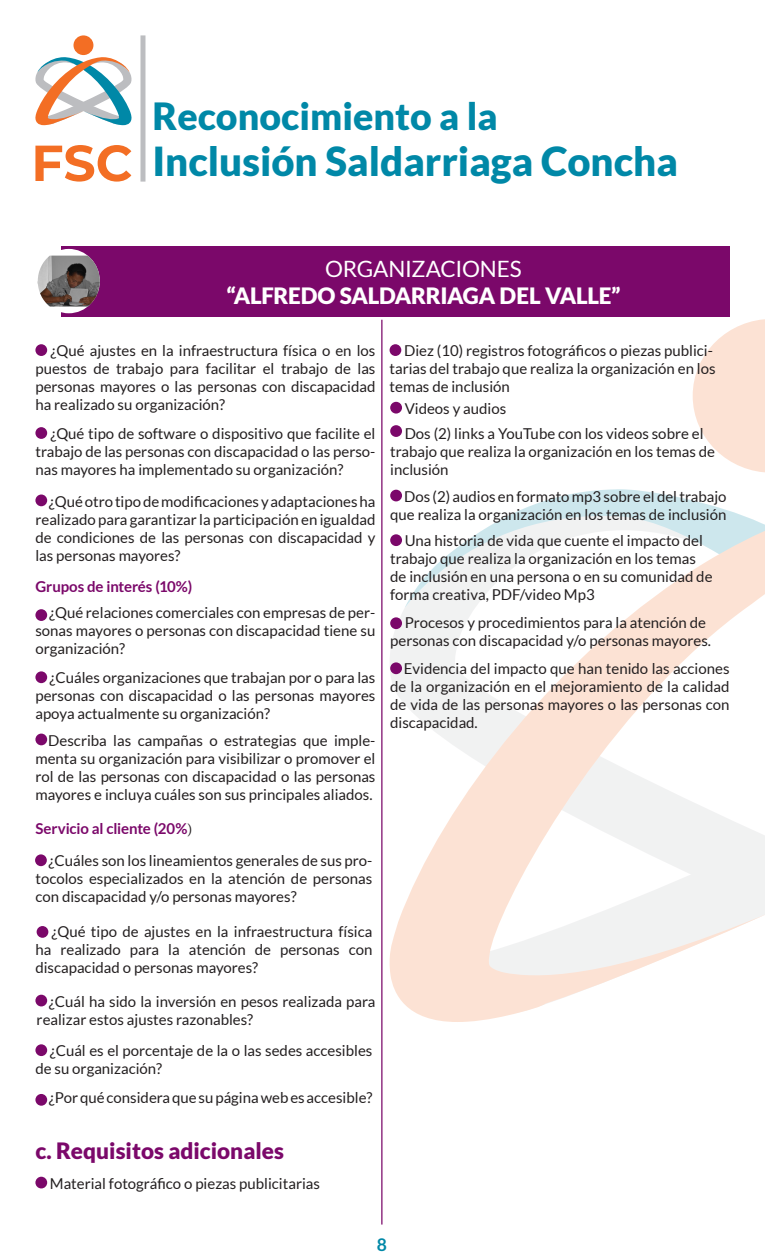
<style>
.page{position:relative;width:765px;height:1260px;background:#fff}
.page>*{position:absolute;margin:0;border:0;box-sizing:border-box;transform-origin:0 0}
.t1{font:900 40px "Lato";color:#0088a7}
.t2{font:900 37.5px "Lato";color:#0088a7}
.t3{font:900 22.5px "Lato";letter-spacing:-.015em;color:#fff}
.t4{font:900 22.5px "Lato";color:#7b086a}
.t5{font:22.5px "Lato";letter-spacing:-.01em;color:#fff}
.t6{font:700 17.5px "Lato";color:#0088a7}
.t7{font:15px/18px "Lato";color:#231f20;text-align:justify}
.t8{font:700 15px "Lato";letter-spacing:-.01em;color:#7b086a}
.s1{font-family:"Minion Pro";font-weight:400;color:#231f20}
</style>
<div class="page">
<svg style="left:693px;top:319px;width:72px;height:154px"></svg>
<svg style="left:389px;top:489px;width:376px;height:533px"></svg>
<svg style="left:35px;top:145px;width:96px;height:37px"></svg>
<div style="left:74px;top:35px;width:19px;height:20px;background:#f36e24;border-radius:50%"></div>
<svg style="left:35px;top:57px;width:97px;height:68px"></svg>
<div style="left:140px;top:35px;width:5px;height:147px;background:#bcbdc0"></div>
<div style="left:61px;top:246px;width:669px;height:71px;background:#7b086a"></div>
<div style="left:38px;top:249px;width:62px;height:64px;background:#fff;border-radius:50%"></div>
<img style="left:38px;top:256px;width:62px;height:51px">
<hr style="left:381px;top:320px;width:1px;height:905px;background:#7b086a">
<div style="left:35px;top:344px;width:12px;height:12px;background:#7b086a;border-radius:50%"></div>
<div style="left:35px;top:427px;width:12px;height:12px;background:#7b086a;border-radius:50%"></div>
<div style="left:35px;top:495px;width:12px;height:11px;background:#7b086a;border-radius:50%"></div>
<div style="left:35px;top:609px;width:12px;height:12px;background:#7b086a;border-radius:50%"></div>
<div style="left:35px;top:671px;width:12px;height:12px;background:#7b086a;border-radius:50%"></div>
<div style="left:35px;top:734px;width:12px;height:11px;background:#7b086a;border-radius:50%"></div>
<div style="left:35px;top:854px;width:12px;height:12px;background:#7b086a;border-radius:50%"></div>
<div style="left:37px;top:926px;width:11px;height:12px;background:#7b086a;border-radius:50%"></div>
<div style="left:35px;top:995px;width:12px;height:11px;background:#7b086a;border-radius:50%"></div>
<div style="left:35px;top:1044px;width:12px;height:12px;background:#7b086a;border-radius:50%"></div>
<div style="left:35px;top:1094px;width:12px;height:12px;background:#7b086a;border-radius:50%"></div>
<div style="left:390px;top:402px;width:12px;height:12px;background:#7b086a;border-radius:50%"></div>
<div style="left:390px;top:425px;width:12px;height:12px;background:#7b086a;border-radius:50%"></div>
<div style="left:390px;top:490px;width:12px;height:11px;background:#7b086a;border-radius:50%"></div>
<div style="left:390px;top:534px;width:12px;height:12px;background:#7b086a;border-radius:50%"></div>
<div style="left:390px;top:617px;width:12px;height:12px;background:#7b086a;border-radius:50%"></div>
<div style="left:390px;top:662px;width:12px;height:12px;background:#7b086a;border-radius:50%"></div>
<div style="left:35px;top:1177px;width:12px;height:11px;background:#7b086a;border-radius:50%"></div>
<div style="left:390px;top:344px;width:11px;height:12px;background:#7b086a;border-radius:50%"></div>
<p class="t2" style="left:152px;top:94px;width:347px">Reconocimiento a la</p>
<p class="t1" style="left:152px;top:138px;width:527px">Inclusión Saldarriaga Concha</p>
<p class="t5" style="left:325px;top:256px;width:198px">ORGANIZACIONES</p>
<p class="t3" style="left:226px;top:283px;width:396px">“ALFREDO SALDARRIAGA DEL VALLE”</p>
<p class="t7" style="left:35px;top:342px;width:342px;text-indent:15px">¿Qué ajustes en la infraestructura física o en los puestos de trabajo para facilitar el trabajo de las personas mayores o las personas con discapacidad ha realizado su organización?</p>
<p class="t7" style="left:35px;top:425px;width:342px;text-indent:15px">¿Qué tipo de software o dispositivo que facilite el trabajo de las personas con discapacidad o las perso&shy;nas mayores ha implementado su organización?</p>
<p class="t7" style="left:35px;top:492px;width:342px;text-indent:13px">¿Qué otro tipo de modificaciones y adaptaciones ha realizado para garantizar la participación en igualdad de condiciones de las personas con discapacidad y las personas mayores?</p>
<p class="t8" style="left:35px;top:578px;width:158px">Grupos de interés (10%)</p>
<p class="t7" style="left:35px;top:603px;width:342px;text-indent:14px">¿Qué relaciones comerciales con empresas de per&shy;sonas mayores o personas con discapacidad tiene su organización?</p>
<p class="t7" style="left:35px;top:669px;width:342px;text-indent:14px">¿Cuáles organizaciones que trabajan por o para las personas con discapacidad o las personas mayores apoya actualmente su organización?</p>
<p class="t7" style="left:35px;top:731px;width:342px;text-indent:13px">Describa las campañas o estrategias que imple&shy;menta su organización para visibilizar o promover el rol de las personas con discapacidad o las personas mayores e incluya cuáles son sus principales aliados.</p>
<p class="t8" style="left:35px;top:820px;width:158px">Servicio al cliente (20%<span class="s1">)</span></p>
<p class="t7" style="left:35px;top:852px;width:338px;text-indent:13px">¿Cuáles son los lineamientos generales de sus pro&shy;tocolos especializados en la atención de personas con discapacidad y/o personas mayores?</p>
<p class="t7" style="left:35px;top:922px;width:338px;text-indent:16px">¿Qué tipo de ajustes en la infraestructura física ha realizado para la atención de personas con discapacidad o personas mayores?</p>
<p class="t7" style="left:37px;top:992px;width:340px;text-indent:12px">¿Cuál ha sido la inversión en pesos realizada para realizar estos ajustes razonables?</p>
<p class="t7" style="left:35px;top:1042px;width:338px;text-indent:14px">¿Cuál es el porcentaje de la o las sedes accesibles de su organización?</p>
<p class="t7" style="left:49px;top:1089px;width:325px">¿Por qué considera que su página web es accesible?</p>
<p class="t4" style="left:35px;top:1137px;width:250px">c. Requisitos adicionales</p>
<p class="t7" style="left:50px;top:1174px;width:272px">Material fotográfico o piezas publicitarias</p>
<p class="t7" style="left:390px;top:342px;width:328px;text-align:left;text-indent:14px">Diez (10) registros fotográficos o piezas publici&shy;tarias del trabajo que realiza la organización en los temas de inclusión</p>
<p class="t7" style="left:405px;top:399px;width:103px">Videos y audios</p>
<p class="t7" style="left:390px;top:425px;width:326px;text-align:left;text-indent:14px">Dos (2) links a YouTube con los videos sobre el trabajo que realiza la organización en los temas de inclusión</p>
<p class="t7" style="left:390px;top:487px;width:338px;text-align:right">Dos (2) audios en formato mp3 sobre el del trabajo que realiza la organización en los temas de inclusión</p>
<p class="t7" style="left:390px;top:532px;width:324px;text-align:left;text-indent:14px">Una historia de vida que cuente el impacto del trabajo que realiza la organización en los temas de inclusión en una persona o en su comunidad de forma creativa, PDF/video Mp3</p>
<p class="t7" style="left:390px;top:614px;width:322px;text-indent:14px">Procesos y procedimientos para la atención de personas con discapacidad y/o personas mayores.</p>
<p class="t7" style="left:390px;top:660px;width:341px;text-indent:14px">Evidencia del impacto que han tenido las acciones de la organización en el mejoramiento de la calidad de vida de las personas mayores o las personas con discapacidad.</p>
<p class="t6" style="left:377px;top:1235px;width:12px">8</p>
</div>
